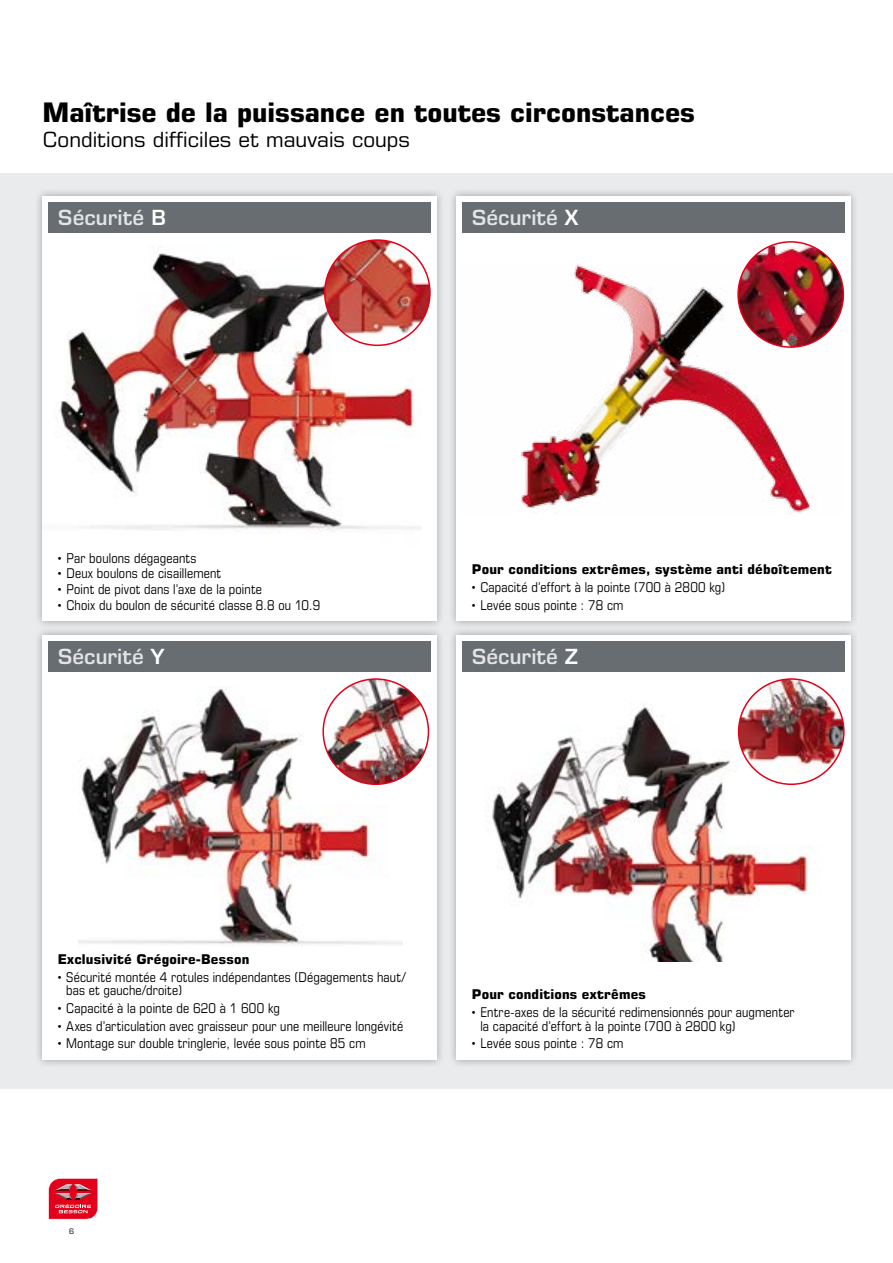
<style>
.page{position:relative;width:893px;height:1263px;background:#fff}
.page>*{position:absolute;margin:0;border:0;box-sizing:border-box;transform-origin:0 0}
.t1{font:700 27px "Eurostile LT Pro";color:#000}
.t2{font:600 21px "Eurostile LT Pro";color:#e2e4e6}
.t3{font:21px "Eurostile LT Pro";color:#000}
.t4{font:condensed 13.5px/13.5px "Eurostile LT Pro";letter-spacing:.015em;color:#000}
.t5{font:700 13.5px "Eurostile LT Pro";letter-spacing:.015em;color:#000}
.t6{font:7.5px "Eurostile LT Pro";color:#000}
.s1{color:#fff}
</style>
<div class="page">
<svg style="left:48px;top:1178px;width:50px;height:41px;background:#dd3145"></svg>
<div style="left:0;top:173px;width:893px;height:916px;background:#e9ebec"></div>
<div style="left:448px;top:627px;width:410px;height:441px;background:#000;opacity:.3"></div>
<div style="left:456px;top:635px;width:394px;height:424px;background:#fff"></div>
<div style="left:462px;top:641px;width:383px;height:31px;background:#686d71"></div>
<img style="left:492px;top:678px;width:353px;height:283px">
<img style="left:739px;top:679px;width:105px;height:105px;border-radius:53px">
<div style="left:738px;top:678px;width:107px;height:107px;border:2px solid #e2001a;border-radius:50%"></div>
<div style="left:34px;top:627px;width:410px;height:441px;background:#000;opacity:.3"></div>
<div style="left:42px;top:635px;width:394px;height:424px;background:#fff"></div>
<div style="left:48px;top:641px;width:382px;height:31px;background:#686d71"></div>
<img style="left:78px;top:686px;width:325px;height:260px">
<img style="left:323px;top:679px;width:105px;height:105px;border-radius:53px">
<div style="left:322px;top:678px;width:107px;height:107px;border:2px solid #e2001a;border-radius:50%"></div>
<div style="left:448px;top:188px;width:410px;height:441px;background:#000;opacity:.3"></div>
<div style="left:456px;top:196px;width:394px;height:424px;background:#fff"></div>
<div style="left:462px;top:202px;width:383px;height:31px;background:#686d71"></div>
<img style="left:521px;top:264px;width:324px;height:249px">
<img style="left:738px;top:242px;width:105px;height:105px;border-radius:53px">
<div style="left:737px;top:241px;width:107px;height:107px;border:2px solid #e2001a;border-radius:50%"></div>
<div style="left:35px;top:188px;width:409px;height:441px;background:#000;opacity:.3"></div>
<div style="left:43px;top:196px;width:394px;height:425px;background:#fff"></div>
<img style="left:59px;top:239px;width:363px;height:294px">
<div style="left:48px;top:202px;width:383px;height:31px;background:#686d71"></div>
<img style="left:325px;top:240px;width:105px;height:105px;border-radius:53px">
<div style="left:324px;top:239px;width:107px;height:107px;border:2px solid #e2001a;border-radius:50%"></div>
<h1 class="t1" style="left:43px;top:95px;width:654px">Maîtrise de la puissance en toutes circonstances</h1>
<h2 class="t3" style="left:43px;top:127px;width:369px">Conditions difficiles et mauvais coups</h2>
<h2 class="t2" style="left:58px;top:205px;width:110px">Sécurité <span class="s1">B</span></h2>
<h2 class="t2" style="left:472px;top:205px;width:108px">Sécurité <span class="s1">X</span></h2>
<p class="t4" style="left:58px;top:551px;width:140px">• Par boulons dégageants</p>
<p class="t4" style="left:58px;top:567px;width:165px">• Deux boulons de cisaillement</p>
<p class="t4" style="left:58px;top:582px;width:206px">• Point de pivot dans l’axe de la pointe</p>
<p class="t4" style="left:58px;top:598px;width:264px">• Choix du boulon de sécurité classe 8.8 ou 10.9</p>
<h2 class="t2" style="left:58px;top:644px;width:108px">Sécurité <span class="s1">Y</span></h2>
<p class="t5" style="left:472px;top:561px;width:361px">Pour conditions extrêmes, système anti déboîtement</p>
<p class="t4" style="left:472px;top:580px;width:255px">• Capacité d’effort à la pointe (700 à 2800 kg)</p>
<p class="t4" style="left:472px;top:598px;width:153px">• Levée sous pointe : 78 cm</p>
<h2 class="t2" style="left:472px;top:644px;width:108px">Sécurité <span class="s1">Z</span></h2>
<p class="t5" style="left:58px;top:951px;width:193px">Exclusivité Grégoire-Besson</p>
<p class="t4" style="left:66px;top:970px;width:341px;text-indent:-9px">• Sécurité montée 4 rotules indépendantes (Dégagements haut/ bas et gauche/droite)</p>
<p class="t4" style="left:58px;top:1001px;width:224px">• Capacité à la pointe de 620 à 1 600 kg</p>
<p class="t4" style="left:58px;top:1019px;width:347px">• Axes d’articulation avec graisseur pour une meilleure longévité</p>
<p class="t4" style="left:58px;top:1037px;width:309px">• Montage sur double tringlerie, levée sous pointe 85 cm</p>
<p class="t5" style="left:472px;top:986px;width:176px">Pour conditions extrêmes</p>
<p class="t4" style="left:480px;top:1005px;width:316px;text-indent:-9px">• Entre-axes de la sécurité redimensionnés pour augmenter la capacité d’effort à la pointe (700 à 2800 kg)</p>
<p class="t4" style="left:472px;top:1037px;width:153px">• Levée sous pointe : 78 cm</p>
<p class="t6" style="left:69px;top:1227px;width:7px">6</p>
</div>
